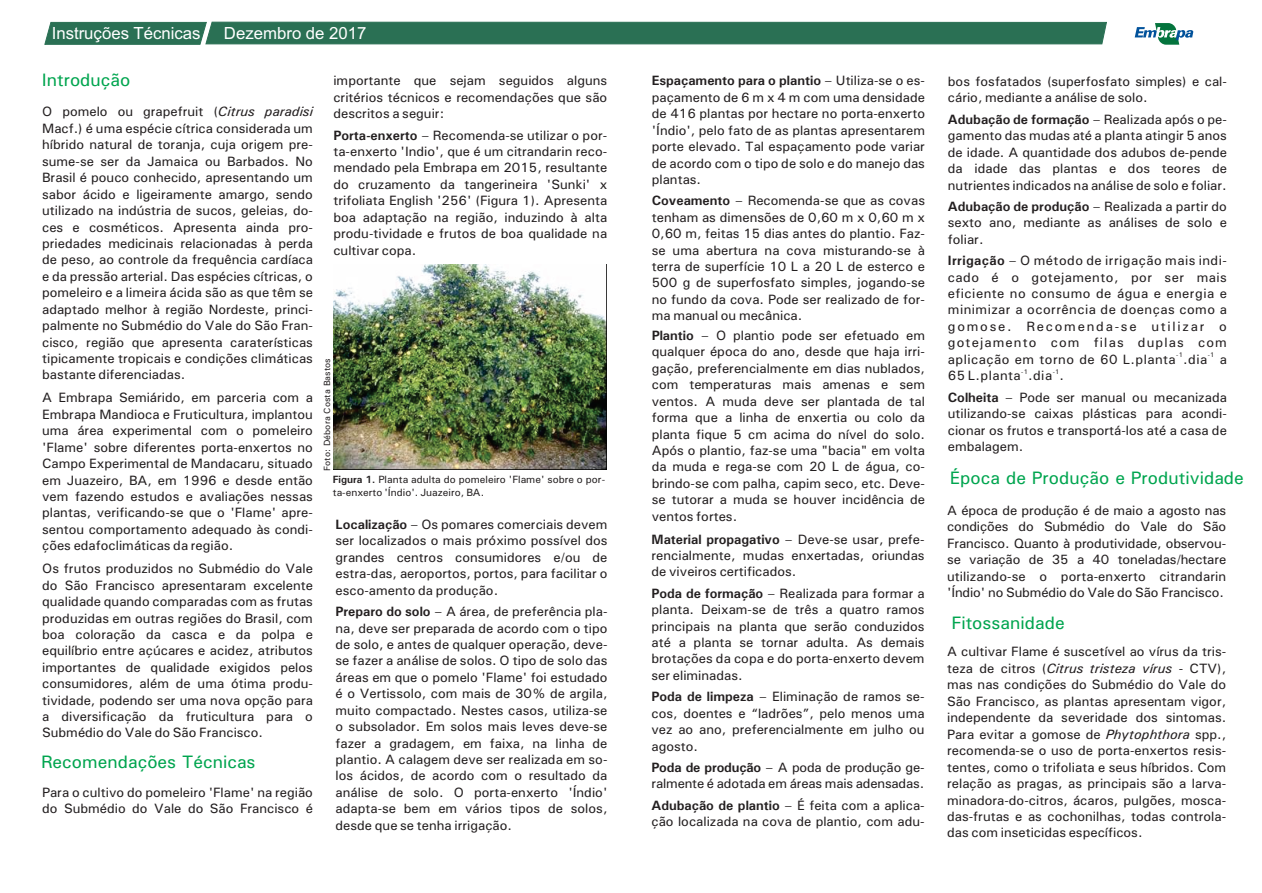
<style>
.page{position:relative;width:1262px;height:893px;background:#fff}
.page>*{position:absolute;margin:0;border:0;box-sizing:border-box;transform-origin:0 0}
.t1{font:500 18px "Univers";color:#00a54f}
.t2{font:16.8px "Arial";color:#fff}
.t3{font:500 13.5px/16.4px "Univers";color:#231f20;text-align:justify}
.t4{font:500 13.5px "Univers";letter-spacing:.035em;color:#231f20}
.t5{font:500 10.5px/12.8px "Univers";color:#231f20}
.t6{font:500 9px "Univers";color:#231f20}
.t7{font:500 6.75px "Univers";color:#231f20}
.s1{font-weight:400;font-style:italic}
.s2{font-weight:700}
</style>
<div class="page">
<svg style="left:45px;top:22px;width:1061px;height:23px;background:#317459"></svg>
<svg style="left:1134px;top:23px;width:59px;height:22px"></svg>
<img style="left:333px;top:264px;width:274px;height:205px">
<p class="t2" style="left:52px;top:27px;width:150px">Instruções Técnicas</p>
<p class="t2" style="left:224px;top:27px;width:144px">Dezembro de 2017</p>
<h1 class="t1" style="left:42px;top:73px;width:90px">Introdução</h1>
<p class="t3" style="left:42px;top:105px;width:272px">O pomelo ou grapefruit (<span class="s1">Citrus paradisi </span>Macf.) é uma espécie cítrica considerada um híbrido natural de toranja, cuja origem pre&shy;sume-se ser da Jamaica ou Barbados. No Brasil é pouco conhecido, apresentando um sabor ácido e ligeiramente amargo, sendo utilizado na indústria de sucos, geleias, do&shy;ces e cosméticos. Apresenta ainda pro&shy;priedades medicinais relacionadas à perda de peso, ao controle da frequência cardíaca e da pressão arterial. Das espécies cítricas, o pomeleiro e a limeira ácida são as que têm se adaptado melhor à região Nordeste, princi&shy;palmente no Submédio do Vale do São Fran&shy;cisco, região que apresenta caraterísticas tipicamente tropicais e condições climáticas bastante diferenciadas.</p>
<p class="t3" style="left:42px;top:391px;width:272px">A Embrapa Semiárido, em parceria com a Embrapa Mandioca e Fruticultura, implantou uma área experimental com o pomeleiro 'Flame' sobre diferentes porta-enxertos no Campo Experimental de Mandacaru, situado em Juazeiro, BA, em 1996 e desde então vem fazendo estudos e avaliações nessas plantas, verificando-se que o 'Flame' apre&shy;sentou comportamento adequado às condi&shy;ções edafoclimáticas da região.</p>
<p class="t3" style="left:42px;top:561px;width:272px">Os frutos produzidos no Submédio do Vale do São Francisco apresentaram excelente qualidade quando comparadas com as frutas produzidas em outras regiões do Brasil, com boa coloração da casca e da polpa e equilíbrio entre açúcares e acidez, atributos importantes de qualidade exigidos pelos consumidores, além de uma ótima produ&shy;tividade, podendo ser uma nova opção para a diversificação da fruticultura para o Submédio do Vale do São Francisco.</p>
<p class="t3" style="left:333px;top:74px;width:275px">importante que sejam seguidos alguns critérios técnicos e recomendações que são descritos a seguir:</p>
<p class="t3" style="left:333px;top:128px;width:275px"><span class="s2">Porta-enxerto</span> – Recomenda-se utilizar o por&shy;ta-enxerto 'Indio', que é um citrandarin reco&shy;mendado pela Embrapa em 2015, resultante do cruzamento da tangerineira 'Sunki' x trifoliata English '256' (Figura 1). Apresenta boa adaptação na região, induzindo à alta produ-tividade e frutos de boa qualidade na cultivar copa.</p>
<p class="t6" style="left:324px;top:470px;width:114px;rotate:-90deg">Foto: Débora Costa Bastos</p>
<p class="t5" style="left:333px;top:474px;width:274px"><span class="s2">Figura 1.</span> Planta adulta do pomeleiro 'Flame' sobre o por&shy;ta-enxerto 'Índio'. Juazeiro, BA.</p>
<p class="t3" style="left:335px;top:517px;width:273px"><span class="s2">Localização</span> – Os pomares comerciais devem ser localizados o mais próximo possível dos grandes centros consumidores e/ou de estra-das, aeroportos, portos, para facilitar o esco-amento da produção.</p>
<p class="t3" style="left:335px;top:604px;width:273px"><span class="s2">Preparo do solo</span> – A área, de preferência pla&shy;na, deve ser preparada de acordo com o tipo de solo, e antes de qualquer operação, deve&shy;se fazer a análise de solos. O tipo de solo das áreas em que o pomelo 'Flame' foi estudado é o Vertissolo, com mais de 30% de argila, muito compactado. Nestes casos, utiliza-se o subsolador. Em solos mais leves deve-se fazer a gradagem, em faixa, na linha de plantio. A calagem deve ser realizada em so&shy;los ácidos, de acordo com o resultado da análise de solo. O porta-enxerto 'Índio' adapta-se bem em vários tipos de solos, desde que se tenha irrigação.</p>
<h1 class="t1" style="left:41px;top:755px;width:216px">Recomendações Técnicas</h1>
<p class="t3" style="left:42px;top:785px;width:272px">Para o cultivo do pomeleiro 'Flame' na região do Submédio do Vale do São Francisco é</p>
<p class="t3" style="left:652px;top:74px;width:275px"><span class="s2">Espaçamento para o plantio</span> – Utiliza-se o es&shy;paçamento de 6 m x 4 m com uma densidade de 416 plantas por hectare no porta-enxerto 'Índio', pelo fato de as plantas apresentarem porte elevado. Tal espaçamento pode variar de acordo com o tipo de solo e do manejo das plantas.</p>
<p class="t3" style="left:652px;top:194px;width:275px"><span class="s2">Coveamento</span> – Recomenda-se que as covas tenham as dimensões de 0,60 m x 0,60 m x 0,60 m, feitas 15 dias antes do plantio. Faz&shy;se uma abertura na cova misturando-se à terra de superfície 10 L a 20 L de esterco e 500 g de superfosfato simples, jogando-se no fundo da cova. Pode ser realizado de for&shy;ma manual ou mecânica.</p>
<p class="t3" style="left:652px;top:328px;width:275px"><span class="s2">Plantio</span> – O plantio pode ser efetuado em qualquer época do ano, desde que haja irri&shy;gação, preferencialmente em dias nublados, com temperaturas mais amenas e sem ventos. A muda deve ser plantada de tal forma que a linha de enxertia ou colo da planta fique 5 cm acima do nível do solo.<br>Após o plantio, faz-se uma "bacia" em volta da muda e rega-se com 20 L de água, co&shy;brindo-se com palha, capim seco, etc. Deve&shy;se tutorar a muda se houver incidência de ventos fortes.</p>
<p class="t3" style="left:651px;top:532px;width:275px"><span class="s2">Material propagativo</span> – Deve-se usar, prefe&shy;rencialmente, mudas enxertadas, oriundas de viveiros certificados.</p>
<p class="t3" style="left:651px;top:586px;width:275px"><span class="s2">Poda de formação</span> – Realizada para formar a planta. Deixam-se de três a quatro ramos principais na planta que serão conduzidos até a planta se tornar adulta. As demais brotações da copa e do porta-enxerto devem ser eliminadas.</p>
<p class="t3" style="left:651px;top:689px;width:275px"><span class="s2">Poda de limpeza</span> – Eliminação de ramos se&shy;cos, doentes e “ladrões”, pelo menos uma vez ao ano, preferencialmente em julho ou agosto.</p>
<p class="t3" style="left:651px;top:760px;width:274px"><span class="s2">Poda de produção</span> – A poda de produção ge&shy;ralmente é adotada em áreas mais adensadas.</p>
<p class="t3" style="left:651px;top:798px;width:275px"><span class="s2">Adubação de plantio</span> – É feita com a aplica&shy;ção localizada na cova de plantio, com adu-</p>
<p class="t3" style="left:948px;top:74px;width:281px">bos fosfatados (superfosfato simples) e cal&shy;cário, mediante a análise de solo.</p>
<p class="t3" style="left:948px;top:112px;width:281px"><span class="s2">Adubação de formação</span> – Realizada após o pe&shy;gamento das mudas até a planta atingir 5 anos de idade. A quantidade dos adubos de-pende da idade das plantas e dos teores de nutrientes indicados na análise de solo e foliar.</p>
<p class="t3" style="left:948px;top:199px;width:281px"><span class="s2">Adubação de produção</span> – Realizada a partir do sexto ano, mediante as análises de solo e foliar.</p>
<p class="t3" style="left:947px;top:253px;width:281px"><span class="s2">Irrigação</span> – O método de irrigação mais indi&shy;cado é o gotejamento, por ser mais eficiente no consumo de água e energia e minimizar a ocorrência de doenças como a gomose. Recomenda-se utilizar o gotejamento com filas duplas com</p>
<p class="t7" style="left:1176px;top:352px;width:8px">-1</p>
<p class="t7" style="left:1207px;top:352px;width:8px">-1</p>
<p class="t4" style="left:947px;top:354px;width:280px">aplicação em torno de 60 L.planta .dia a</p>
<p class="t7" style="left:1021px;top:369px;width:8px">-1</p>
<p class="t7" style="left:1052px;top:369px;width:8px">-1</p>
<p class="t3" style="left:947px;top:366px;width:281px;line-height:21.3px">65 L.planta .dia .<br><span class="s2">Colheita</span> – Pode ser manual ou mecanizada</p>
<p class="t3" style="left:947px;top:406px;width:281px">utilizando-se caixas plásticas para acondi&shy;cionar os frutos e transportá-los até a casa de embalagem.</p>
<h1 class="t1" style="left:950px;top:471px;width:295px">Época de Produção e Produtividade</h1>
<p class="t3" style="left:947px;top:503px;width:281px">A época de produção é de maio a agosto nas condições do Submédio do Vale do São Francisco. Quanto à produtividade, observou&shy;se variação de 35 a 40 toneladas/hectare utilizando-se o porta-enxerto citrandarin 'Índio' no Submédio do Vale do São Francisco.</p>
<h1 class="t1" style="left:951px;top:617px;width:115px">Fitossanidade</h1>
<p class="t3" style="left:947px;top:644px;width:281px">A cultivar Flame é suscetível ao vírus da tris&shy;teza de citros (<span class="s1">Citrus tristeza vírus</span> - CTV), mas nas condições do Submédio do Vale do São Francisco, as plantas apresentam vigor, independente da severidade dos sintomas.<br>Para evitar a gomose de <span class="s1">Phytophthora</span> spp., recomenda-se o uso de porta-enxertos resis&shy;tentes, como o trifoliata e seus híbridos. Com relação as pragas, as principais são a larva&shy;minadora-do-citros, ácaros, pulgões, mosca&shy;das-frutas e as cochonilhas, todas controla&shy;das com inseticidas específicos.</p>
</div>
